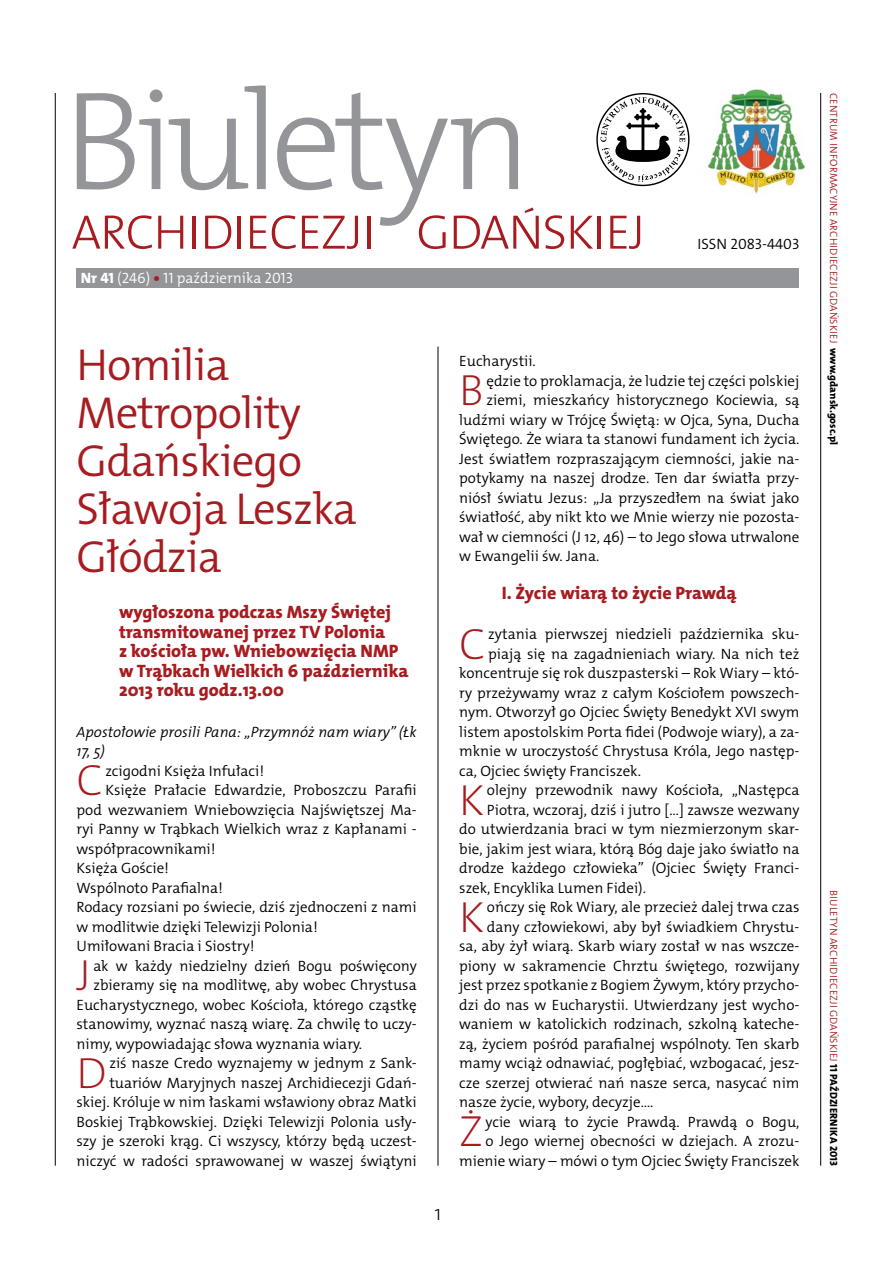
<style>
.page{position:relative;width:893px;height:1263px;background:#fff}
.page>*{position:absolute;margin:0;border:0;box-sizing:border-box;transform-origin:0 0}
.t1{font:45px/48px "The Mix HP4 Se Lig";letter-spacing:-.02em;color:#a71c20}
.t2{font:43.95px "The Mix HP2 Ex Lig";color:#a71c20}
.t3{font:21px "The Mix HP2 Ex Lig";color:#000}
.t4{font:18px/19.5px "The Mix HP8 Ex Bld";color:#a71c20}
.t5{font:15px/19.5px "The Mix HP4 Se Lig";color:#000;text-align:right}
.t6{font:15px/19.5px "The Mix HP4 Se Lig IT";color:#000}
.t7{font:15px "The Mix HP4 Se Lig";color:#fff}
.t8{font:10.5px "The Mix HP4 Se Lig";letter-spacing:.015em;color:#a71c20}
.s1{font-family:"The Mix HP8 Ex Bld"}
.s2{font-family:"The Mix HP8 Ex Bld";color:#a71c20}
.s3{font-family:"The Mix HP8 Ex Bld";color:#000}
</style>
<div class="page">
<hr style="left:55px;top:93px;width:1px;height:1073px;background:#000">
<hr style="left:438px;top:347px;width:1px;height:819px;background:#000">
<hr style="left:820px;top:93px;width:1px;height:1073px;background:#000">
<svg style="left:77px;top:89px;width:86px;height:100px"></svg>
<svg style="left:169px;top:85px;width:97px;height:105px"></svg>
<svg style="left:72px;top:215px;width:80px;height:34px"></svg>
<svg style="left:158px;top:216px;width:25px;height:33px"></svg>
<hr style="left:193px;top:216px;width:3px;height:33px;background:#a71c20">
<svg style="left:205px;top:216px;width:26px;height:33px"></svg>
<hr style="left:238px;top:216px;width:3px;height:33px;background:#a71c20">
<svg style="left:250px;top:216px;width:16px;height:33px"></svg>
<svg style="left:272px;top:92px;width:267px;height:157px"></svg>
<svg style="left:545px;top:215px;width:19px;height:34px"></svg>
<svg style="left:571px;top:216px;width:22px;height:33px"></svg>
<hr style="left:598px;top:216px;width:3px;height:33px;background:#a71c20">
<svg style="left:610px;top:216px;width:30px;height:33px"></svg>
<img style="left:707px;top:89px;width:99px;height:105px">
<svg style="left:596px;top:93px;width:93px;height:93px"></svg>
<div style="left:77px;top:268px;width:722px;height:20px;background:#939598"></div>
<p class="t7" style="left:81px;top:268px;width:214px"><span class="s1">Nr 41</span> (246) <span class="s2">•</span> 11 października 2013</p>
<p class="t5" style="left:697px;top:234px;width:103px">ISSN 2083-4403</p>
<h1 class="t1" style="left:77px;top:341px;width:282px">Homilia<br>Metropolity<br>Gdańskiego<br>Sławoja Leszka<br>Głódzia</h1>
<p class="t4" style="left:119px;top:602px;width:291px">wygłoszona podczas Mszy Świętej transmitowanej przez TV Polonia<br>z kościoła pw. Wniebowzięcia NMP w Trąbkach Wielkich 6 października<br>2013 roku godz.13.00</p>
<p class="t6" style="left:77px;top:722px;width:342px">Apostołowie prosili Pana: „Przymnóż nam wiary” (Łk<br>17, 5)</p>
<h2 class="t2" style="left:77px;top:752px;width:28px">C</h2>
<p class="t5" style="left:106px;top:761px;width:160px">zcigodni Księża Infułaci!</p>
<p class="t5" style="left:106px;top:780px;width:313px">Księże Prałacie Edwardzie, Proboszczu Parafii</p>
<p class="t5" style="left:77px;top:800px;width:342px">pod wezwaniem Wniebowzięcia Najświętszej Ma-</p>
<p class="t5" style="left:77px;top:819px;width:342px">ryi Panny w Trąbkach Wielkich wraz z Kapłanami -</p>
<p class="t5" style="left:77px;top:839px;width:141px">współpracownikami!</p>
<p class="t5" style="left:77px;top:858px;width:94px">Księża Goście!</p>
<p class="t5" style="left:77px;top:878px;width:148px">Wspólnoto Parafialna!</p>
<p class="t5" style="left:77px;top:897px;width:342px">Rodacy rozsiani po świecie, dziś zjednoczeni z nami</p>
<p class="t5" style="left:77px;top:917px;width:243px">w modlitwie dzięki Telewizji Polonia!</p>
<p class="t5" style="left:77px;top:936px;width:180px">Umiłowani Bracia i Siostry!</p>
<h2 class="t2" style="left:77px;top:947px;width:16px">J</h2>
<p class="t5" style="left:93px;top:956px;width:325px">ak w każdy niedzielny dzień Bogu poświęcony</p>
<p class="t5" style="left:93px;top:975px;width:325px">zbieramy się na modlitwę, aby wobec Chrystusa</p>
<p class="t5" style="left:77px;top:995px;width:342px">Eucharystycznego, wobec Kościoła, którego cząstkę</p>
<p class="t5" style="left:77px;top:1014px;width:342px">stanowimy, wyznać naszą wiarę. Za chwilę to uczy-</p>
<p class="t5" style="left:77px;top:1034px;width:287px">nimy, wypowiadając słowa wyznania wiary.</p>
<h2 class="t2" style="left:77px;top:1044px;width:32px">D</h2>
<p class="t5" style="left:77px;top:1053px;width:342px">ziś nasze Credo wyznajemy w jednym z Sank&shy;tuariów Maryjnych naszej Archidiecezji Gdań&shy;skiej. Króluje w nim łaskami wsławiony obraz Matki Boskiej Trąbkowskiej. Dzięki Telewizji Polonia usły&shy;szy je szeroki krąg. Ci wszyscy, którzy będą uczest&shy;niczyć w radości sprawowanej w waszej świątyni</p>
<h3 class="t3" style="left:434px;top:1199px;width:9px">1</h3>
<p class="t5" style="left:459px;top:351px;width:78px">Eucharystii.</p>
<h2 class="t2" style="left:459px;top:362px;width:26px">B</h2>
<p class="t5" style="left:486px;top:371px;width:314px">ędzie to proklamacja, że ludzie tej części polskiej</p>
<p class="t5" style="left:486px;top:390px;width:314px">ziemi, mieszkańcy historycznego Kociewia, są</p>
<p class="t5" style="left:459px;top:410px;width:342px">ludźmi wiary w Trójcę Świętą: w Ojca, Syna, Ducha</p>
<p class="t5" style="left:459px;top:429px;width:342px">Świętego. Że wiara ta stanowi fundament ich życia.</p>
<p class="t5" style="left:459px;top:449px;width:342px">Jest światłem rozpraszającym ciemności, jakie na-</p>
<p class="t5" style="left:459px;top:468px;width:342px">potykamy na naszej drodze. Ten dar światła przy-</p>
<p class="t5" style="left:459px;top:488px;width:342px">niósł światu Jezus: „Ja przyszedłem na świat jako</p>
<p class="t5" style="left:459px;top:507px;width:342px">światłość, aby nikt kto we Mnie wierzy nie pozosta-</p>
<p class="t5" style="left:459px;top:527px;width:342px">wał w ciemności (J 12, 46) – to Jego słowa utrwalone</p>
<p class="t5" style="left:459px;top:546px;width:142px">w Ewangelii św. Jana.</p>
<p class="t4" style="left:502px;top:583px;width:236px">I. Życie wiarą to życie Prawdą</p>
<h2 class="t2" style="left:459px;top:615px;width:28px">C</h2>
<p class="t5" style="left:488px;top:624px;width:313px">zytania pierwszej niedzieli października sku-</p>
<p class="t5" style="left:488px;top:644px;width:313px">piają się na zagadnieniach wiary. Na nich też</p>
<p class="t5" style="left:459px;top:663px;width:342px">koncentruje się rok duszpasterski – Rok Wiary – któ-</p>
<p class="t5" style="left:459px;top:683px;width:342px">ry przeżywamy wraz z całym Kościołem powszech-</p>
<p class="t5" style="left:459px;top:702px;width:342px">nym. Otworzył go Ojciec Święty Benedykt XVI swym</p>
<p class="t5" style="left:459px;top:722px;width:342px">listem apostolskim Porta fidei (Podwoje wiary), a za-</p>
<p class="t5" style="left:459px;top:741px;width:342px">mknie w uroczystość Chrystusa Króla, Jego następ-</p>
<p class="t5" style="left:459px;top:761px;width:183px">ca, Ojciec święty Franciszek.</p>
<h2 class="t2" style="left:459px;top:771px;width:27px">K</h2>
<p class="t5" style="left:487px;top:780px;width:314px">olejny przewodnik nawy Kościoła, „Następca</p>
<p class="t5" style="left:487px;top:800px;width:314px">Piotra, wczoraj, dziś i jutro […] zawsze wezwany</p>
<p class="t5" style="left:459px;top:819px;width:342px">do utwierdzania braci w tym niezmierzonym skar-</p>
<p class="t5" style="left:459px;top:839px;width:342px">bie, jakim jest wiara, którą Bóg daje jako światło na</p>
<p class="t5" style="left:459px;top:858px;width:342px">drodze każdego człowieka” (Ojciec Święty Franci-</p>
<p class="t5" style="left:459px;top:878px;width:188px">szek, Encyklika Lumen Fidei).</p>
<h2 class="t2" style="left:459px;top:888px;width:27px">K</h2>
<p class="t5" style="left:487px;top:897px;width:314px">ończy się Rok Wiary, ale przecież dalej trwa czas</p>
<p class="t5" style="left:487px;top:917px;width:314px">dany człowiekowi, aby był świadkiem Chrystu-</p>
<p class="t5" style="left:459px;top:936px;width:342px">sa, aby żył wiarą. Skarb wiary został w nas wszcze-</p>
<p class="t5" style="left:459px;top:956px;width:342px">piony w sakramencie Chrztu świętego, rozwijany</p>
<p class="t5" style="left:459px;top:975px;width:342px">jest przez spotkanie z Bogiem Żywym, który przycho-</p>
<p class="t5" style="left:459px;top:995px;width:342px">dzi do nas w Eucharystii. Utwierdzany jest wycho-</p>
<p class="t5" style="left:459px;top:1014px;width:342px">waniem w katolickich rodzinach, szkolną kateche-</p>
<p class="t5" style="left:459px;top:1034px;width:342px">zą, życiem pośród parafialnej wspólnoty. Ten skarb</p>
<p class="t5" style="left:459px;top:1053px;width:342px">mamy wciąż odnawiać, pogłębiać, wzbogacać, jesz-</p>
<p class="t5" style="left:459px;top:1073px;width:342px">cze szerzej otwierać nań nasze serca, nasycać nim</p>
<p class="t5" style="left:459px;top:1092px;width:196px">nasze życie, wybory, decyzje….</p>
<h2 class="t2" style="left:459px;top:1103px;width:25px">Ż</h2>
<p class="t5" style="left:459px;top:1112px;width:342px">ycie wiarą to życie Prawdą. Prawdą o Bogu,<br>o Jego wiernej obecności w dziejach. A zrozu&shy;mienie wiary – mówi o tym Ojciec Święty Franciszek</p>
<p class="t8" style="left:840px;top:93px;width:354px;rotate:90deg">Centrum Informacyjne Archi di ecezji Gdański ej <span class="s3">www.gdansk.gosc.pl</span></p>
<p class="t8" style="left:840px;top:890px;width:277px;rotate:90deg">Bi uletyn Archi di ecezji Gdański ej <span class="s3">11 października 2013</span></p>
</div>
